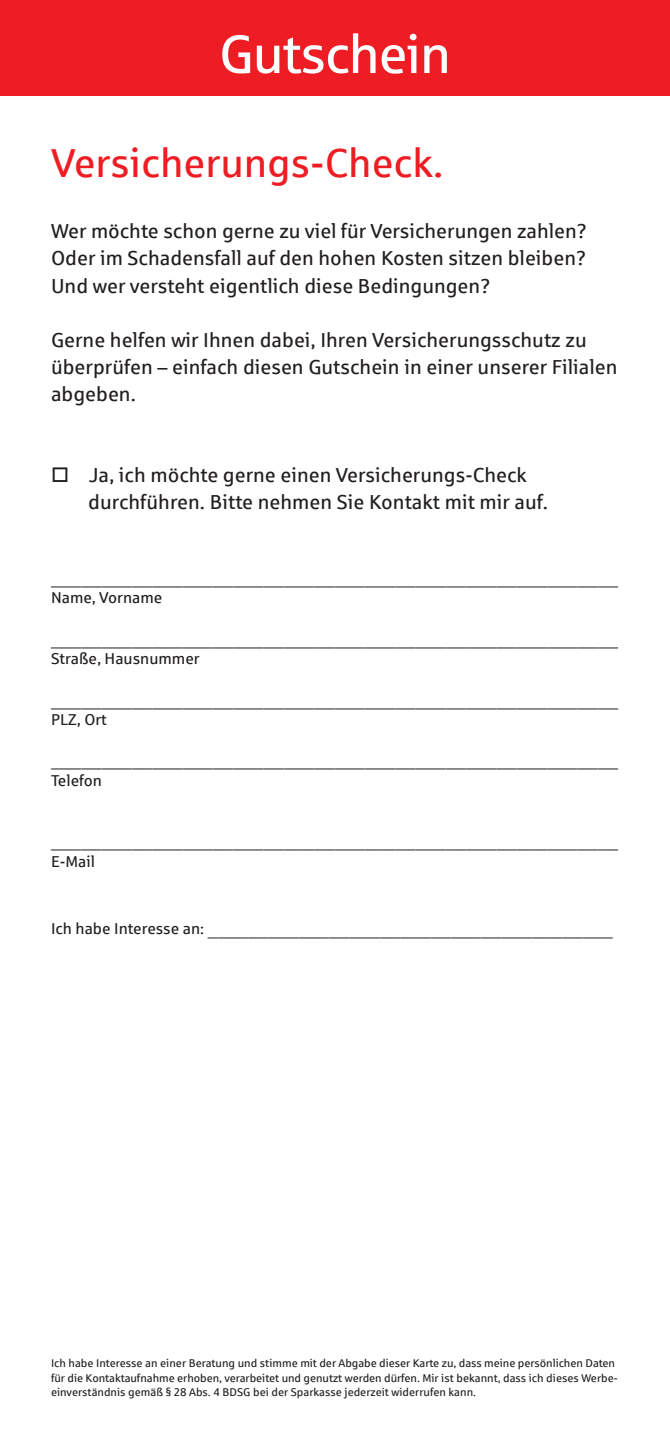
<style>
.page{position:relative;width:670px;height:1436px;background:#fff}
.page>*{position:absolute;margin:0;border:0;box-sizing:border-box;transform-origin:0 0}
.t1{font:54px "Sparkasse Rg";letter-spacing:-.025em;color:#fff}
.t2{font:40.5px "Sparkasse Rg";color:#ee1d23}
.t3{font:20.25px/27px "Sparkasse Rg";color:#231f20}
.t4{font:15.75px "Sparkasse Rg";color:#231f20}
.t5{font:11.25px/14.6px "Sparkasse Rg";letter-spacing:-.005em;color:#231f20}
.s1{font-size:15.75px}
</style>
<div class="page">
<div style="left:0;top:0;width:670px;height:96px;background:#ee1d23"></div>
<p class="t1" style="left:219px;top:21px;width:234px">Gutschein</p>
<p class="t2" style="left:51px;top:138px;width:394px">Versicherungs-Check.</p>
<p class="t3" style="left:51px;top:217px;width:537px;text-align:justify">Wer möchte schon gerne zu viel für Versicherungen zahlen?<br>Oder im Schadensfall auf den hohen Kosten sitzen bleiben?<br>Und wer versteht eigentlich diese Bedingungen?</p>
<p class="t3" style="left:51px;top:325px;width:568px">Gerne helfen wir Ihnen dabei, Ihren Versicherungsschutz zu überprüfen – einfach diesen Gutschein in einer unserer Filialen abgeben.</p>
<p class="t3" style="left:88px;top:460px;width:461px;text-indent:-37px">□ Ja, ich möchte gerne einen Versicherungs-Check durchführen. Bitte nehmen Sie Kontakt mit mir auf.</p>
<p class="t3" style="left:51px;top:561px;width:568px">________________________________________________________</p>
<p class="t4" style="left:51px;top:588px;width:113px">Name, Vorname</p>
<p class="t3" style="left:51px;top:622px;width:568px">________________________________________________________</p>
<p class="t4" style="left:51px;top:648px;width:150px">Straße, Hausnummer</p>
<p class="t3" style="left:51px;top:683px;width:568px">________________________________________________________</p>
<p class="t4" style="left:51px;top:709px;width:57px">PLZ, Ort</p>
<p class="t3" style="left:51px;top:744px;width:568px">________________________________________________________</p>
<p class="t4" style="left:51px;top:770px;width:52px">Telefon</p>
<p class="t3" style="left:51px;top:825px;width:568px">________________________________________________________</p>
<p class="t4" style="left:51px;top:851px;width:46px">E-Mail</p>
<p class="t3" style="left:51px;top:912px;width:563px"><span class="s1">Ich habe Interesse an:</span> ________________________________________</p>
<p class="t5" style="left:51px;top:1355px;width:568px">Ich habe Interesse an einer Beratung und stimme mit der Abgabe dieser Karte zu, dass meine persönlichen Daten für die Kontaktaufnahme erhoben, verarbeitet und genutzt werden dürfen. Mir ist bekannt, dass ich dieses Werbe&shy;einverständnis gemäß § 28 Abs. 4 BDSG bei der Sparkasse jederzeit widerrufen kann.</p>
</div>
